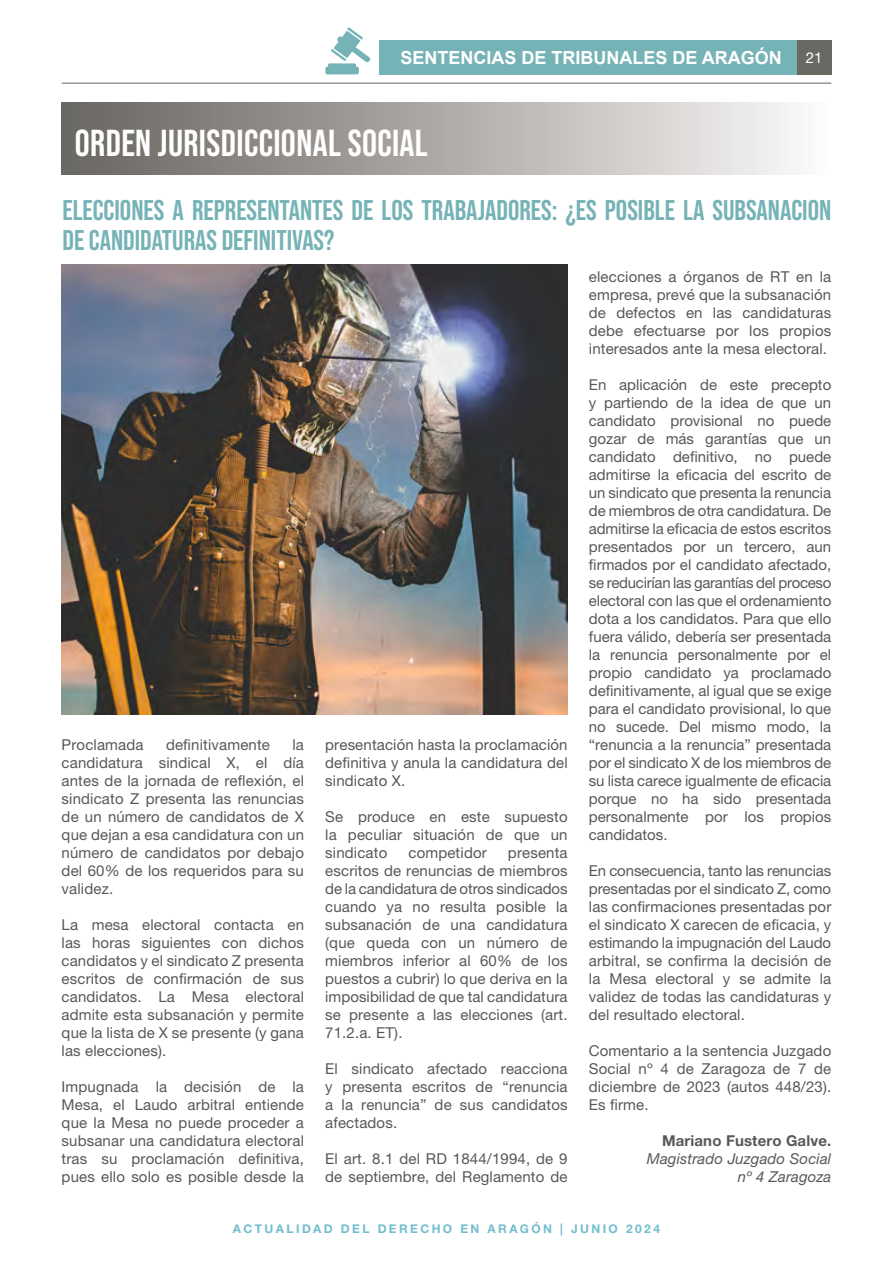
<style>
.page{position:relative;width:893px;height:1263px;background:#fff}
.page>*{position:absolute;margin:0;border:0;box-sizing:border-box;transform-origin:0 0}
.t1{font:700 37.5px "Bebas Neue Pro";letter-spacing:.01em;color:#fff}
.t2{font:700 28.5px/30px "Bebas Neue Pro";color:#75b3b6}
.t3{font:700 18px "Arial";color:#fff}
.t4{font:15px/18px "Helvetica Neue LT Pro";letter-spacing:.01em;color:#58585a;text-align:justify}
.t5{font:italic 15px/18px "Helvetica Neue LT Pro";letter-spacing:.01em;color:#58585a;text-align:right}
.t6{font:700 15px "Helvetica Neue LT Pro";letter-spacing:.01em;color:#58585a}
.t7{font:15px "Helvetica Neue LT Pro";color:#fff}
.t8{font:700 12px "Helvetica Neue LT Pro";letter-spacing:.2em;color:#72bdce}
</style>
<div class="page">
<hr style="left:62px;top:83px;width:769px;height:1px;background:#72776b">
<svg style="left:325px;top:27px;width:46px;height:47px"></svg>
<div style="left:379px;top:40px;width:418px;height:34px;background:#75b3b6"></div>
<div style="left:797px;top:40px;width:34px;height:34px;background:#696863"></div>
<div style="left:62px;top:102px;width:769px;height:72px;background:linear-gradient(to right,#67625d,#fcf9f8)"></div>
<img style="left:62px;top:264px;width:506px;height:450px">
<p class="t3" style="left:400px;top:46px;width:383px">SENTENCIAS DE TRIBUNALES DE ARAGÓN</p>
<p class="t7" style="left:806px;top:48px;width:18px">21</p>
<h1 class="t1" style="left:75px;top:122px;width:354px">ORDEN JURISDICCIONAL SOCIAL</h1>
<h2 class="t2" style="left:62px;top:195px;width:770px">ELECCIONES A REPRESENTANTES DE LOS TRABAJADORES: ¿ES POSIBLE LA SUBSANACION<br>DE CANDIDATURAS DEFINITIVAS?</h2>
<p class="t4" style="left:62px;top:736px;width:83px">Proclamada</p>
<p class="t4" style="left:166px;top:736px;width:105px">definitivamente</p>
<p class="t4" style="left:62px;top:736px;width:244px;text-indent:231px">la candidatura sindical X, el día antes de la jornada de reflexión, el sindicato Z presenta las renuncias de un número de candidatos de X que dejan a esa candidatura con un número de candidatos por debajo del 60% de los requeridos para su validez.</p>
<p class="t4" style="left:62px;top:916px;width:244px">La mesa electoral contacta en las horas siguientes con dichos candidatos y el sindicato Z presenta escritos de confirmación de sus candidatos. La Mesa electoral admite esta subsanación y permite que la lista de X se presente (y gana las elecciones).</p>
<p class="t4" style="left:62px;top:1078px;width:244px">Impugnada la decisión de la Mesa, el Laudo arbitral entiende que la Mesa no puede proceder a subsanar una candidatura electoral tras su proclamación definitiva, pues ello solo es posible desde la</p>
<p class="t4" style="left:325px;top:736px;width:244px">presentación hasta la proclamación definitiva y anula la candidatura del sindicato X.</p>
<p class="t4" style="left:325px;top:808px;width:244px">Se produce en este supuesto la peculiar situación de que un sindicato</p>
<p class="t4" style="left:408px;top:844px;width:80px">competidor</p>
<p class="t4" style="left:325px;top:844px;width:244px;text-indent:183px">presenta escritos de renuncias de miembros de la candidatura de otros sindicados cuando ya no resulta posible la subsanación de una candidatura (que queda con un número de miembros inferior al 60% de los puestos a cubrir) lo que deriva en la imposibilidad de que tal candidatura se presente a las elecciones (art.<br>71.2.a. ET).</p>
<p class="t4" style="left:325px;top:1060px;width:244px">El sindicato afectado reacciona y presenta escritos de “renuncia a la renuncia” de sus candidatos afectados.</p>
<p class="t4" style="left:325px;top:1150px;width:244px">El art. 8.1 del RD 1844/1994, de 9 de septiembre, del Reglamento de</p>
<p class="t4" style="left:589px;top:268px;width:244px">elecciones a órganos de RT en la empresa, prevé que la subsanación de defectos en las candidaturas debe efectuarse por los propios interesados ante la mesa electoral.</p>
<p class="t4" style="left:589px;top:376px;width:244px">En aplicación de este precepto y partiendo de la idea de que un candidato provisional no puede gozar de más garantías que un candidato definitivo, no puede admitirse la eficacia del escrito de un sindicato que presenta la renuncia de miembros de otra candidatura. De admitirse la eficacia de estos escritos presentados por un tercero, aun firmados por el candidato afectado, se reducirían las garantías del proceso electoral con las que el ordenamiento dota a los candidatos. Para que ello fuera válido, debería ser presentada la renuncia personalmente por el propio candidato ya proclamado definitivamente, al igual que se exige para el candidato provisional, lo que no sucede. Del mismo modo, la “renuncia a la renuncia” presentada por el sindicato X de los miembros de su lista carece igualmente de eficacia porque no ha sido presentada personalmente por los propios candidatos.</p>
<p class="t4" style="left:589px;top:862px;width:244px">En consecuencia, tanto las renuncias presentadas por el sindicato Z, como las confirmaciones presentadas por el sindicato X carecen de eficacia, y estimando la impugnación del Laudo arbitral, se confirma la decisión de la Mesa electoral y se admite la validez de todas las candidaturas y del resultado electoral.</p>
<p class="t4" style="left:589px;top:1042px;width:244px">Comentario a la sentencia Juzgado Social nº 4 de Zaragoza de 7 de diciembre de 2023 (autos 448/23).<br>Es firme.</p>
<p class="t6" style="left:662px;top:1131px;width:171px">Mariano Fustero Galve.</p>
<p class="t5" style="left:647px;top:1149px;width:186px">Magistrado Juzgado Social nº 4 Zaragoza</p>
<p class="t8" style="left:233px;top:1221px;width:428px">ACTUALIDAD DEL DERECHO EN ARAGÓN | JUNIO 2024</p>
</div>
